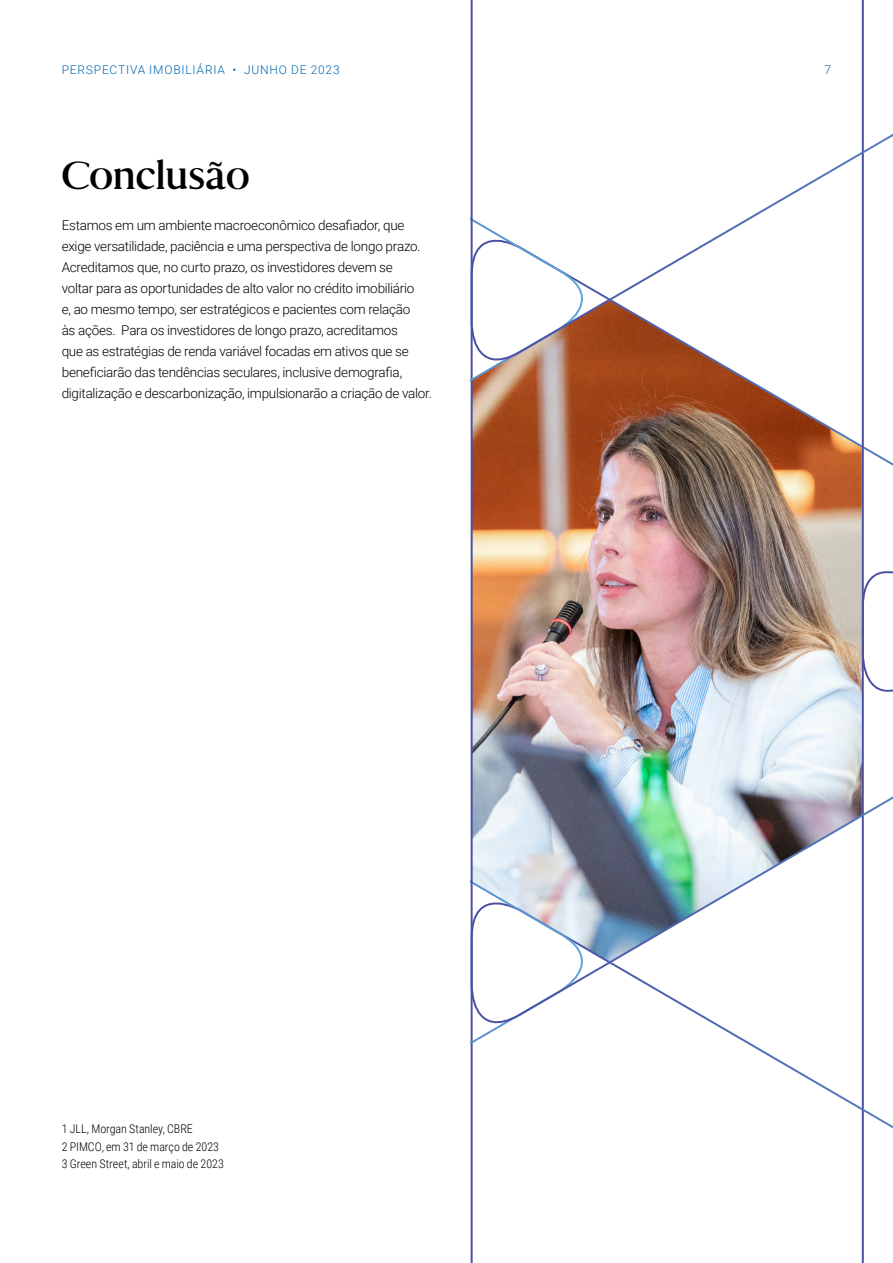
<style>
.page{position:relative;width:893px;height:1263px;background:#fff}
.page>*{position:absolute;margin:0;border:0;box-sizing:border-box;transform-origin:0 0}
.t1{font:39px "Senhan";letter-spacing:-.015em;color:#000}
.t2{font:300 13.5px/21px "Roboto";letter-spacing:-.02em;color:#000}
.t3{font:300 12px/17.5px "Roboto Condensed";letter-spacing:-.005em;color:#000}
.t4{font:300 12px "Roboto";letter-spacing:.065em;color:#0065b0}
</style>
<div class="page">
<svg style="left:471px;top:1043px;width:2px;height:220px"></svg>
<img style="left:471px;top:380px;width:390px;height:663px">
<svg style="left:861px;top:380px;width:32px;height:883px"></svg>
<img style="left:471px;top:380px;width:138px;height:331px">
<svg style="left:471px;top:0;width:422px;height:380px"></svg>
<p class="t4" style="left:62px;top:61px;width:279px">PERSPECTIVA IMOBILIÁRIA • JUNHO DE 2023</p>
<p class="t4" style="left:825px;top:61px;width:8px">7</p>
<h1 class="t1" style="left:62px;top:151px;width:190px">Conclusão</h1>
<p class="t2" style="left:62px;top:214px;width:372px">Estamos em um ambiente macroeconômico desafiador, que exige versatilidade, paciência e uma perspectiva de longo prazo.<br>Acreditamos que, no curto prazo, os investidores devem se<br>voltar para as oportunidades de alto valor no crédito imobiliário<br>e, ao mesmo tempo, ser estratégicos e pacientes com relação<br>às ações. Para os investidores de longo prazo, acreditamos<br>que as estratégias de renda variável focadas em ativos que se beneficiarão das tendências seculares, inclusive demografia, digitalização e descarbonização, impulsionarão a criação de valor.</p>
<p class="t3" style="left:62px;top:1120px;width:164px">1 JLL, Morgan Stanley, CBRE<br>2 PIMCO, em 31 de março de 2023<br>3 Green Street, abril e maio de 2023</p>
</div>
